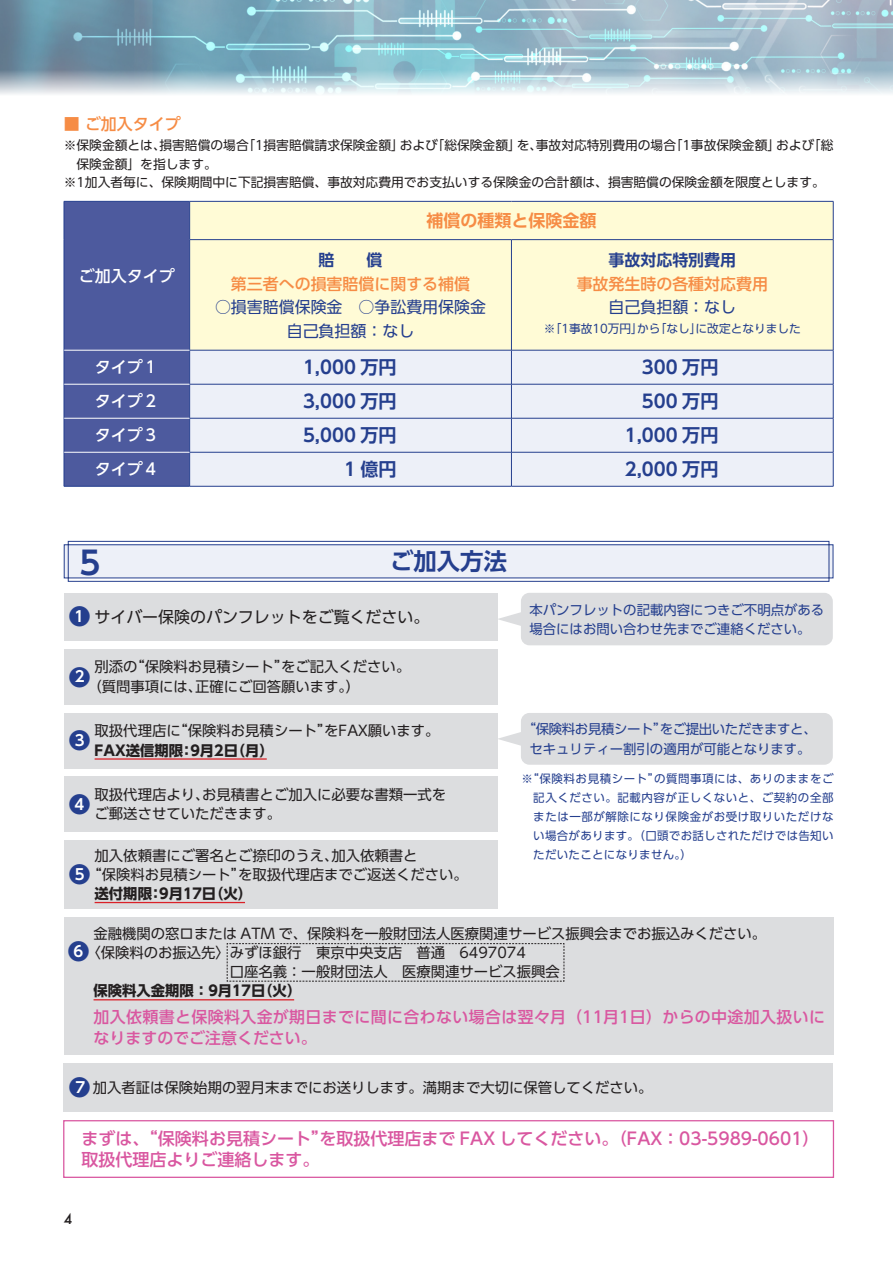
<style>
.page{position:relative;width:893px;height:1263px;background:#fff}
.page>*{position:absolute;margin:0;border:0;box-sizing:border-box;transform-origin:0 0}
.subject{font:700 31.95px "UD Shin Go Pro De";color:#253f8e}
.t1{font:700 23.4px "UD Shin Go Pro De";color:#253f8e}
.sub_red{font:22.95px "UD Shin Go Pro";color:#253f8e}
.t2{font:700 18px "UD Shin Go Pro De";color:#253f8e}
.sub_red-2{font:500 16.95px "UD Shin Go Pro";color:#d957a0}
.sub_red-3{font:700 16.95px "UD Shin Go Pro De";color:#f68c45}
.sub_red-4{font:500 15.9px/21.3px "UD Shin Go Pro";letter-spacing:.025em;color:#d957a0}
.sub_red-5{font:500 15.9px "UD Shin Go Pro";color:#f68c45}
.t3{font:15.9px "UD Shin Go Pro";color:#253f8e}
.sub_red-6{font:15.9px "UD Shin Go Pro";color:#231f20}
.sub_red-7{font:500 15.9px "UD Shin Go Pro";color:#fff}
.t4{font:700 15.9px "UD Shin Go Pro De";color:#253f8e}
.sub_red-8{font:14.4px/19.2px "UD Shin Go Pro";color:#231f20}
.sub_red-9{font:700 14.4px "UD Shin Go Pro";color:#231f20}
.t5{font:500 13.8px "Futura";color:#231f20}
.sub_red-10{font:13.35px/19.2px "UD Shin Go Pro";color:#253f8e}
.sub_red-11{font:13.35px "UD Shin Go Pro";letter-spacing:-.025em;color:#253f8e}
.sub_red-12{font:12.75px/18px "UD Shin Go Pro";color:#231f20}
.t6{font:11.7px "UD Shin Go Pro";color:#253f8e}
.sub_red-13{font:11.55px/19.2px "UD Shin Go Pro";letter-spacing:.025em;color:#253f8e;text-align:justify}
.s1{font-size:22.95px;color:#253f8e}
.s2{font-family:"UD Shin Go Pro De";font-weight:700;font-size:14.85px;color:#fff}
</style>
<div class="page">
<img style="left:0;top:0;width:893px;height:94px">
<div style="left:65px;top:202px;width:124px;height:284px;background:#4d5a9e"></div>
<div style="left:190px;top:202px;width:643px;height:148px;background:#fffbd6"></div>
<div style="left:190px;top:351px;width:643px;height:135px;background:#edf0f8"></div>
<hr style="left:64px;top:201px;width:126px;height:1px;background:#253f8e">
<hr style="left:64px;top:202px;width:1px;height:38px;background:#253f8e">
<hr style="left:190px;top:201px;width:321px;height:1px;background:#253f8e">
<hr style="left:189px;top:202px;width:1px;height:37px;background:#253f8e">
<hr style="left:511px;top:201px;width:322px;height:1px;background:#253f8e">
<hr style="left:833px;top:202px;width:1px;height:37px;background:#253f8e">
<hr style="left:64px;top:240px;width:1px;height:110px;background:#253f8e">
<hr style="left:189px;top:239px;width:322px;height:1px;background:#253f8e">
<hr style="left:189px;top:240px;width:1px;height:110px;background:#253f8e">
<hr style="left:511px;top:239px;width:322px;height:1px;background:#253f8e">
<hr style="left:511px;top:240px;width:1px;height:110px;background:#253f8e">
<hr style="left:833px;top:240px;width:1px;height:110px;background:#253f8e">
<hr style="left:64px;top:350px;width:1px;height:34px;background:#253f8e">
<hr style="left:189px;top:350px;width:322px;height:1px;background:#253f8e">
<hr style="left:189px;top:350px;width:1px;height:34px;background:#253f8e">
<hr style="left:511px;top:350px;width:322px;height:1px;background:#253f8e">
<hr style="left:511px;top:350px;width:1px;height:34px;background:#253f8e">
<hr style="left:833px;top:350px;width:1px;height:34px;background:#253f8e">
<hr style="left:64px;top:384px;width:1px;height:34px;background:#253f8e">
<hr style="left:189px;top:384px;width:322px;height:1px;background:#253f8e">
<hr style="left:189px;top:384px;width:1px;height:34px;background:#253f8e">
<hr style="left:511px;top:384px;width:322px;height:1px;background:#253f8e">
<hr style="left:511px;top:384px;width:1px;height:34px;background:#253f8e">
<hr style="left:833px;top:384px;width:1px;height:34px;background:#253f8e">
<hr style="left:64px;top:418px;width:1px;height:34px;background:#253f8e">
<hr style="left:189px;top:418px;width:322px;height:1px;background:#253f8e">
<hr style="left:189px;top:418px;width:1px;height:34px;background:#253f8e">
<hr style="left:511px;top:418px;width:322px;height:1px;background:#253f8e">
<hr style="left:511px;top:418px;width:1px;height:34px;background:#253f8e">
<hr style="left:833px;top:418px;width:1px;height:34px;background:#253f8e">
<hr style="left:64px;top:452px;width:1px;height:34px;background:#253f8e">
<hr style="left:189px;top:452px;width:322px;height:1px;background:#253f8e">
<hr style="left:189px;top:452px;width:1px;height:34px;background:#253f8e">
<hr style="left:511px;top:452px;width:322px;height:1px;background:#253f8e">
<hr style="left:511px;top:452px;width:1px;height:34px;background:#253f8e">
<hr style="left:833px;top:452px;width:1px;height:34px;background:#253f8e">
<hr style="left:64px;top:486px;width:126px;height:1px;background:#253f8e">
<hr style="left:190px;top:486px;width:321px;height:1px;background:#253f8e">
<hr style="left:511px;top:486px;width:322px;height:1px;background:#253f8e">
<hr style="left:64px;top:350px;width:125px;height:1px;background:#fff">
<hr style="left:64px;top:384px;width:125px;height:1px;background:#fff">
<hr style="left:64px;top:418px;width:125px;height:1px;background:#fff">
<hr style="left:64px;top:452px;width:125px;height:1px;background:#fff">
<div style="left:64px;top:593px;width:433px;height:48px;background:#dcdddf"></div>
<div style="left:64px;top:1063px;width:769px;height:48px;background:#dcdddf"></div>
<div style="left:64px;top:713px;width:433px;height:55px;background:#dcdddf"></div>
<hr style="left:95px;top:758px;width:172px;height:2px;background:#da2128">
<div style="left:64px;top:777px;width:433px;height:55px;background:#dcdddf"></div>
<div style="left:64px;top:840px;width:433px;height:68px;background:#dcdddf"></div>
<hr style="left:95px;top:902px;width:150px;height:1px;background:#da2128">
<div style="left:63px;top:1120px;width:771px;height:58px;border:1px solid #d957a0"></div>
<div style="left:64px;top:649px;width:433px;height:55px;background:#dcdddf"></div>
<div style="left:64px;top:917px;width:769px;height:137px;background:#dcdddf"></div>
<hr style="left:94px;top:999px;width:200px;height:1px;background:#da2128">
<svg style="left:227px;top:943px;width:338px;height:39px"></svg>
<div style="left:521px;top:593px;width:312px;height:52px;background:#dcdddf;border-radius:9px"></div>
<svg style="left:497px;top:612px;width:24px;height:14px"></svg>
<div style="left:521px;top:713px;width:312px;height:52px;background:#dcdddf;border-radius:9px"></div>
<svg style="left:497px;top:731px;width:24px;height:15px"></svg>
<div style="left:68px;top:541px;width:761px;height:41px;border:1px solid #253f8e"></div>
<div style="left:64px;top:545px;width:769px;height:33px;background:#edf0f8"></div>
<div style="left:64px;top:544px;width:769px;height:34px;border:1px solid #253f8e"></div>
<p class="sub_red-5" style="left:64px;top:111px;width:118px">■ ご加入タイプ</p>
<p class="sub_red-12" style="left:77px;top:136px;width:758px;text-indent:-13px">※保険金額とは、損害賠償の場合「1損害賠償請求保険金額」および「総保険金額」を、事故対応特別費用の場合「1事故保険金額」および「総保険金額」を指します。</p>
<p class="sub_red-12" style="left:64px;top:172px;width:763px">※1加入者毎に、保険期間中に下記損害賠償、事故対応費用でお支払いする保険金の合計額は、損害賠償の保険金額を限度とします。</p>
<p class="sub_red-7" style="left:79px;top:263px;width:97px">ご加入タイプ</p>
<p class="sub_red-3" style="left:426px;top:207px;width:172px">補償の種類と保険金額</p>
<p class="t4" style="left:319px;top:247px;width:65px">賠　　償</p>
<p class="sub_red-5" style="left:231px;top:271px;width:241px">第三者への損害賠償に関する補償</p>
<p class="t3" style="left:215px;top:294px;width:273px">○損害賠償保険金　○争訟費用保険金</p>
<p class="t3" style="left:287px;top:318px;width:129px">自己負担額：なし</p>
<p class="t4" style="left:609px;top:247px;width:129px">事故対応特別費用</p>
<p class="sub_red-5" style="left:577px;top:271px;width:193px">事故発生時の各種対応費用</p>
<p class="t3" style="left:609px;top:294px;width:129px">自己負担額：なし</p>
<p class="t6" style="left:544px;top:319px;width:259px">※「1事故10万円」から「なし」に改定となりました</p>
<p class="sub_red-7" style="left:95px;top:354px;width:65px">タイプ１</p>
<p class="t2" style="left:303px;top:353px;width:95px">1,000 万円</p>
<p class="t2" style="left:642px;top:353px;width:78px">300 万円</p>
<p class="sub_red-7" style="left:95px;top:388px;width:65px">タイプ２</p>
<p class="t2" style="left:303px;top:387px;width:95px">3,000 万円</p>
<p class="t2" style="left:642px;top:387px;width:78px">500 万円</p>
<p class="sub_red-7" style="left:95px;top:422px;width:65px">タイプ３</p>
<p class="t2" style="left:303px;top:421px;width:95px">5,000 万円</p>
<p class="t2" style="left:625px;top:421px;width:95px">1,000 万円</p>
<p class="sub_red-7" style="left:95px;top:456px;width:65px">タイプ４</p>
<p class="t2" style="left:344px;top:455px;width:54px">1 億円</p>
<p class="t2" style="left:625px;top:455px;width:95px">2,000 万円</p>
<p class="subject" style="left:80px;top:536px;width:23px">5</p>
<h2 class="t1" style="left:390px;top:542px;width:118px">ご加入方法</h2>
<p class="sub_red-6" style="left:68px;top:604px;width:363px"><span class="s1">●</span><span class="s2">１</span>サイバー保険のパンフレットをご覧ください。</p>
<p class="sub_red-8" style="left:95px;top:657px;width:317px">別添の“保険料お見積シート”をご記入ください。</p>
<p class="sub_red-8" style="left:87px;top:677px;width:274px">（質問事項には、正確にご回答願います。）</p>
<p class="sub_red" style="left:68px;top:658px;width:24px">●<span class="s2">2</span></p>
<p class="sub_red" style="left:68px;top:722px;width:24px">●<span class="s2">3</span></p>
<p class="sub_red-8" style="left:95px;top:721px;width:346px">取扱代理店に“保険料お見積シート”をFAX願います。</p>
<p class="sub_red-9" style="left:95px;top:738px;width:181px">FAX送信期限：9月2日（月）</p>
<p class="sub_red" style="left:68px;top:786px;width:24px">●<span class="s2">4</span></p>
<p class="sub_red-8" style="left:95px;top:785px;width:353px">取扱代理店より、お見積書とご加入に必要な書類一式を</p>
<p class="sub_red-8" style="left:95px;top:804px;width:188px">ご郵送させていただきます。</p>
<p class="sub_red-8" style="left:95px;top:845px;width:324px">加入依頼書にご署名とご捺印のうえ、加入依頼書と</p>
<p class="sub_red-8" style="left:87px;top:864px;width:382px">“保険料お見積シート”を取扱代理店までご返送ください。</p>
<p class="sub_red-9" style="left:95px;top:882px;width:159px">送付期限：9月17日（火）</p>
<p class="sub_red" style="left:68px;top:856px;width:24px">●<span class="s2">5</span></p>
<p class="sub_red-10" style="left:529px;top:599px;width:296px">本パンフレットの記載内容につきご不明点がある場合にはお問い合わせ先までご連絡ください。</p>
<p class="sub_red-11" style="left:523px;top:718px;width:295px">“保険料お見積シート”をご提出いただきますと、</p>
<p class="sub_red-10" style="left:529px;top:738px;width:283px">セキュリティー割引の適用が可能となります。</p>
<p class="sub_red-13" style="left:533px;top:768px;width:302px;text-indent:-12px">※“保険料お見積シート”の質問事項には、ありのままをご記入ください。記載内容が正しくないと、ご契約の全部または一部が解除になり保険金がお受け取りいただけない場合があります。（口頭でお話しされただけでは告知いただいたことになりません。）</p>
<p class="sub_red-8" style="left:94px;top:923px;width:674px">金融機関の窓ロまたは ATM で、保険料を一般財団法人医療関連サービス振興会までお振込みください。</p>
<p class="sub_red-8" style="left:230px;top:943px;width:332px;text-indent:-144px">〈保険料のお振込先〉みずほ銀行　東京中央支店　普通　6497074<br>口座名義：一般財団法人　医療関連サービス振興会</p>
<p class="sub_red-9" style="left:94px;top:979px;width:209px">保険料入金期限：9月17日（火）</p>
<p class="sub_red-4" style="left:94px;top:1005px;width:733px">加入依頼書と保険料入金が期日までに間に合わない場合は翌々月（11月1日）からの中途加入扱いになりますのでご注意ください。</p>
<p class="sub_red" style="left:67px;top:933px;width:24px">●<span class="s2">6</span></p>
<p class="sub_red-8" style="left:68px;top:1077px;width:586px"><span class="s1">●</span><span class="s2">7</span> 加入者証は保険始期の翌月末までにお送りします。満期まで大切に保管してください。</p>
<p class="sub_red-2" style="left:81px;top:1125px;width:740px">まずは、“保険料お見積シート”を取扱代理店まで FAX してください。（FAX：03-5989-0601）</p>
<p class="sub_red-2" style="left:81px;top:1146px;width:240px">取扱代理店よりご連絡します。</p>
<p class="t5" style="left:64px;top:1209px;width:10px">4</p>
</div>
